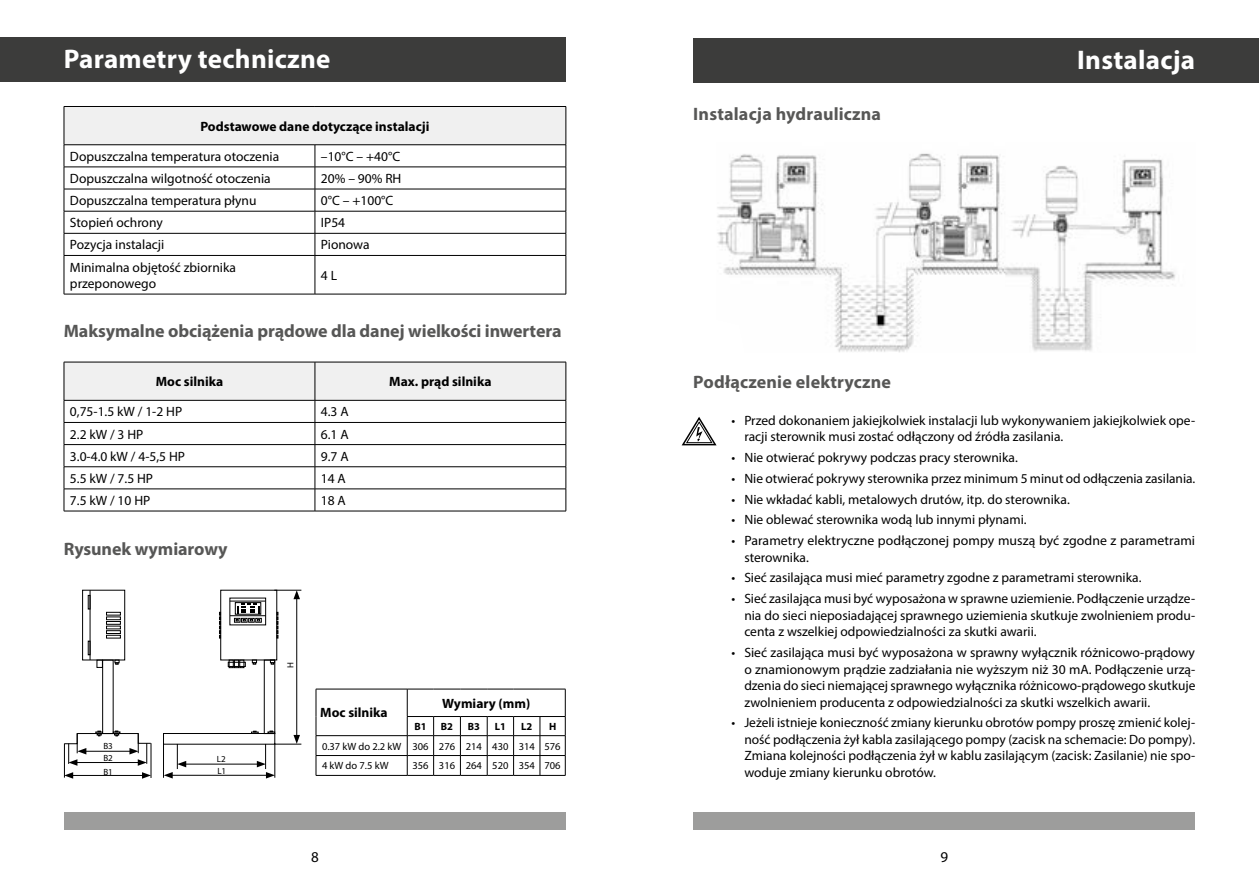
<style>
.page{position:relative;width:1259px;height:893px;background:#fff}
.page>*{position:absolute;margin:0;border:0;box-sizing:border-box;transform-origin:0 0}
.t1{font:700 27px "Myriad Pro";letter-spacing:.01em;color:#fff}
.t2{font:700 18px "Myriad Pro";letter-spacing:-.005em;color:#575756}
.t3{font:15px "Myriad Pro";color:#000}
.t4{font:13.5px/16.5px "Myriad Pro";color:#000}
.t5{font:700 13.5px "Myriad Pro";color:#000}
.t6{font:10.5px/20px "Myriad Pro";color:#000}
.t7{font:700 10.5px "Myriad Pro";color:#000}
.t8{font:9px/11.6px "Myriad Pro";color:#000}
</style>
<div class="page">
<div style="left:64px;top:812px;width:502px;height:17px;background:#9d9d9c"></div>
<div style="left:693px;top:812px;width:502px;height:17px;background:#9d9d9c"></div>
<img style="left:717px;top:153px;width:458px;height:200px">
<div style="left:0;top:38px;width:566px;height:44px;background:#3c3c3b"></div>
<div style="left:693px;top:38px;width:566px;height:44px;background:#3c3c3b"></div>
<div style="left:64px;top:106px;width:502px;height:39px;background:#f0f0f0"></div>
<hr style="left:64px;top:106px;width:251px;height:1px;background:#000">
<hr style="left:64px;top:107px;width:1px;height:38px;background:#000">
<hr style="left:315px;top:106px;width:251px;height:1px;background:#000">
<hr style="left:565px;top:107px;width:1px;height:38px;background:#000">
<hr style="left:64px;top:145px;width:251px;height:1px;background:#000">
<hr style="left:315px;top:145px;width:251px;height:1px;background:#000">
<hr style="left:64px;top:167px;width:251px;height:1px;background:#000">
<hr style="left:315px;top:167px;width:251px;height:1px;background:#000">
<hr style="left:64px;top:189px;width:251px;height:1px;background:#000">
<hr style="left:315px;top:189px;width:251px;height:1px;background:#000">
<hr style="left:64px;top:211px;width:251px;height:1px;background:#000">
<hr style="left:315px;top:211px;width:251px;height:1px;background:#000">
<hr style="left:64px;top:233px;width:251px;height:1px;background:#000">
<svg style="left:64px;top:145px;width:1px;height:110px"></svg>
<hr style="left:315px;top:233px;width:251px;height:1px;background:#000">
<svg style="left:315px;top:145px;width:1px;height:110px"></svg>
<svg style="left:565px;top:145px;width:1px;height:110px"></svg>
<hr style="left:64px;top:255px;width:251px;height:1px;background:#000">
<hr style="left:64px;top:256px;width:1px;height:38px;background:#000">
<hr style="left:315px;top:255px;width:251px;height:1px;background:#000">
<hr style="left:315px;top:256px;width:1px;height:38px;background:#000">
<hr style="left:565px;top:256px;width:1px;height:38px;background:#000">
<hr style="left:64px;top:294px;width:251px;height:1px;background:#000">
<hr style="left:315px;top:294px;width:251px;height:1px;background:#000">
<svg style="left:64px;top:362px;width:502px;height:149px"></svg>
<hr style="left:64px;top:511px;width:251px;height:1px;background:#000">
<hr style="left:315px;top:511px;width:251px;height:1px;background:#000">
<svg style="left:316px;top:689px;width:250px;height:87px"></svg>
<div style="left:82px;top:590px;width:43px;height:70px;border:1px solid #000"></div>
<div style="left:220px;top:590px;width:57px;height:70px;border:1px solid #000"></div>
<div style="left:235px;top:602px;width:26px;height:12px;border:1px solid #000"></div>
<svg style="left:234px;top:603px;width:27px;height:19px"></svg>
<div style="left:106px;top:612px;width:15px;height:3px;border:1px solid #000"></div>
<svg style="left:88px;top:595px;width:2px;height:14px"></svg>
<svg style="left:88px;top:641px;width:2px;height:14px"></svg>
<div style="left:97px;top:660px;width:6px;height:8px;border:1px solid #000"></div>
<div style="left:102px;top:660px;width:11px;height:74px;border:1px solid #000"></div>
<div style="left:264px;top:660px;width:11px;height:74px;border:1px solid #000"></div>
<div style="left:163px;top:733px;width:112px;height:11px;border:1px solid #000"></div>
<svg style="left:229px;top:660px;width:4px;height:8px"></svg>
<div style="left:234px;top:660px;width:5px;height:8px;border:1px solid #000"></div>
<div style="left:239px;top:660px;width:5px;height:8px;border:1px solid #000"></div>
<div style="left:228px;top:662px;width:17px;height:5px;border:1px solid #000"></div>
<svg style="left:115px;top:660px;width:4px;height:4px"></svg>
<svg style="left:270px;top:660px;width:5px;height:4px"></svg>
<svg style="left:252px;top:660px;width:5px;height:4px"></svg>
<div style="left:106px;top:621px;width:15px;height:3px;border:1px solid #000"></div>
<div style="left:106px;top:630px;width:15px;height:4px;border:1px solid #000"></div>
<div style="left:106px;top:617px;width:15px;height:3px;border:1px solid #000"></div>
<div style="left:106px;top:635px;width:15px;height:3px;border:1px solid #000"></div>
<svg style="left:277px;top:612px;width:1px;height:26px"></svg>
<svg style="left:219px;top:612px;width:2px;height:26px"></svg>
<hr style="left:90px;top:590px;width:1px;height:70px;background:#000">
<hr style="left:64px;top:743px;width:1px;height:35px;background:#000">
<hr style="left:230px;top:615px;width:36px;height:1px;background:#000">
<hr style="left:230px;top:601px;width:35px;height:1px;background:#000">
<hr style="left:71px;top:775px;width:73px;height:1px;background:#000">
<svg style="left:142px;top:772px;width:9px;height:7px"></svg>
<svg style="left:64px;top:772px;width:9px;height:7px"></svg>
<hr style="left:170px;top:775px;width:98px;height:1px;background:#000">
<hr style="left:296px;top:597px;width:1px;height:140px;background:#000">
<svg style="left:274px;top:590px;width:27px;height:9px"></svg>
<hr style="left:184px;top:764px;width:75px;height:1px;background:#000">
<svg style="left:64px;top:731px;width:87px;height:35px"></svg>
<hr style="left:151px;top:743px;width:1px;height:35px;background:#000">
<hr style="left:163px;top:743px;width:1px;height:35px;background:#000">
<svg style="left:164px;top:744px;width:22px;height:34px"></svg>
<svg style="left:251px;top:731px;width:50px;height:47px"></svg>
<hr style="left:274px;top:743px;width:1px;height:35px;background:#000">
<svg style="left:681px;top:417px;width:36px;height:29px"></svg>
<h1 class="t1" style="left:64px;top:41px;width:268px">Parametry techniczne</h1>
<h1 class="t1" style="left:1077px;top:42px;width:119px">Instalacja</h1>
<p class="t5" style="left:200px;top:117px;width:230px">Podstawowe dane dotyczące instalacji</p>
<p class="t4" style="left:70px;top:148px;width:211px">Dopuszczalna temperatura otoczenia</p>
<p class="t4" style="left:321px;top:148px;width:81px">–10°C – +40°C</p>
<p class="t4" style="left:70px;top:170px;width:202px">Dopuszczalna wilgotność otoczenia</p>
<p class="t4" style="left:321px;top:170px;width:82px">20% – 90% RH</p>
<p class="t4" style="left:70px;top:192px;width:188px">Dopuszczalna temperatura płynu</p>
<p class="t4" style="left:321px;top:192px;width:74px">0°C – +100°C</p>
<p class="t4" style="left:70px;top:214px;width:94px">Stopień ochrony</p>
<p class="t4" style="left:321px;top:214px;width:26px">IP54</p>
<p class="t4" style="left:70px;top:236px;width:96px">Pozycja instalacji</p>
<p class="t4" style="left:321px;top:236px;width:50px">Pionowa</p>
<p class="t4" style="left:70px;top:259px;width:168px">Minimalna objętość zbiornika przeponowego</p>
<p class="t4" style="left:321px;top:267px;width:18px">4 L</p>
<h2 class="t2" style="left:64px;top:319px;width:499px">Maksymalne obciążenia prądowe dla danej wielkości inwertera</h2>
<p class="t5" style="left:156px;top:373px;width:69px">Moc silnika</p>
<p class="t5" style="left:389px;top:373px;width:104px">Max. prąd silnika</p>
<p class="t4" style="left:70px;top:403px;width:114px">0,75-1.5 kW / 1-2 HP</p>
<p class="t4" style="left:321px;top:403px;width:29px">4.3 A</p>
<p class="t4" style="left:70px;top:426px;width:75px">2.2 kW / 3 HP</p>
<p class="t4" style="left:321px;top:426px;width:29px">6.1 A</p>
<p class="t4" style="left:70px;top:448px;width:116px">3.0-4.0 kW / 4-5,5 HP</p>
<p class="t4" style="left:321px;top:448px;width:29px">9.7 A</p>
<p class="t4" style="left:70px;top:470px;width:85px">5.5 kW / 7.5 HP</p>
<p class="t4" style="left:321px;top:470px;width:26px">14 A</p>
<p class="t4" style="left:70px;top:492px;width:82px">7.5 kW / 10 HP</p>
<p class="t4" style="left:321px;top:492px;width:26px">18 A</p>
<h2 class="t2" style="left:64px;top:537px;width:165px">Rysunek wymiarowy</h2>
<p class="t8" style="left:103px;top:740px;width:11px">B3<br>B2</p>
<p class="t8" style="left:103px;top:766px;width:11px">B1</p>
<p class="t8" style="left:217px;top:765px;width:10px">L1</p>
<p class="t8" style="left:217px;top:753px;width:10px">L2</p>
<p class="t8" style="left:284px;top:668px;width:7px;rotate:-90deg">H</p>
<p class="t5" style="left:320px;top:704px;width:69px">Moc silnika</p>
<p class="t5" style="left:442px;top:694px;width:90px">Wymiary (mm)</p>
<p class="t7" style="left:414px;top:720px;width:14px">B1</p>
<p class="t7" style="left:441px;top:720px;width:14px">B2</p>
<p class="t7" style="left:468px;top:720px;width:14px">B3</p>
<p class="t7" style="left:495px;top:720px;width:13px">L1</p>
<p class="t7" style="left:521px;top:720px;width:13px">L2</p>
<p class="t7" style="left:549px;top:720px;width:9px">H</p>
<p class="t6" style="left:322px;top:736px;width:240px">0.37 kW do 2.2 kW 306 276 214 430 314 576<br>4 kW do 7.5 kW</p>
<p class="t6" style="left:412px;top:756px;width:150px">356 316 264 520 354 706</p>
<h2 class="t2" style="left:693px;top:102px;width:189px">Instalacja hydrauliczna</h2>
<h2 class="t2" style="left:693px;top:370px;width:199px">Podłączenie elektryczne</h2>
<p class="t4" style="left:744px;top:412px;width:452px;text-indent:-13px">• Przed dokonaniem jakiejkolwiek instalacji lub wykonywaniem jakiejkolwiek ope&shy;racji sterownik musi zostać odłączony od źródła zasilania.</p>
<p class="t4" style="left:731px;top:449px;width:288px">• Nie otwierać pokrywy podczas pracy sterownika.</p>
<p class="t4" style="left:731px;top:470px;width:465px">• Nie otwierać pokrywy sterownika przez minimum 5 minut od odłączenia zasilania.</p>
<p class="t4" style="left:731px;top:491px;width:340px">• Nie wkładać kabli, metalowych drutów, itp. do sterownika.</p>
<p class="t4" style="left:731px;top:511px;width:297px">• Nie oblewać sterownika wodą lub innymi płynami.</p>
<p class="t4" style="left:744px;top:532px;width:452px;text-indent:-13px">• Parametry elektryczne podłączonej pompy muszą być zgodne z parametrami sterownika.</p>
<p class="t4" style="left:731px;top:569px;width:411px">• Sieć zasilająca musi mieć parametry zgodne z parametrami sterownika.</p>
<p class="t4" style="left:744px;top:590px;width:452px;text-align:justify;text-indent:-13px">• Sieć zasilająca musi być wyposażona w sprawne uziemienie. Podłączenie urządze&shy;nia do sieci nieposiadającej sprawnego uziemienia skutkuje zwolnieniem produ&shy;centa z wszelkiej odpowiedzialności za skutki awarii.</p>
<p class="t4" style="left:744px;top:644px;width:452px;text-align:justify;text-indent:-13px">• Sieć zasilająca musi być wyposażona w sprawny wyłącznik różnicowo-prądowy o znamionowym prądzie zadziałania nie wyższym niż 30 mA. Podłączenie urzą&shy;dzenia do sieci niemającej sprawnego wyłącznika różnicowo-prądowego skutkuje zwolnieniem producenta z odpowiedzialności za skutki wszelkich awarii.</p>
<p class="t4" style="left:744px;top:714px;width:452px;text-align:justify;text-indent:-13px">• Jeżeli istnieje konieczność zmiany kierunku obrotów pompy proszę zmienić kolej&shy;ność podłączenia żył kabla zasilającego pompy (zacisk na schemacie: Do pompy).<br>Zmiana kolejności podłączenia żył w kablu zasilającym (zacisk: Zasilanie) nie spo&shy;woduje zmiany kierunku obrotów.</p>
<p class="t3" style="left:311px;top:848px;width:9px">8</p>
<p class="t3" style="left:940px;top:848px;width:9px">9</p>
</div>
